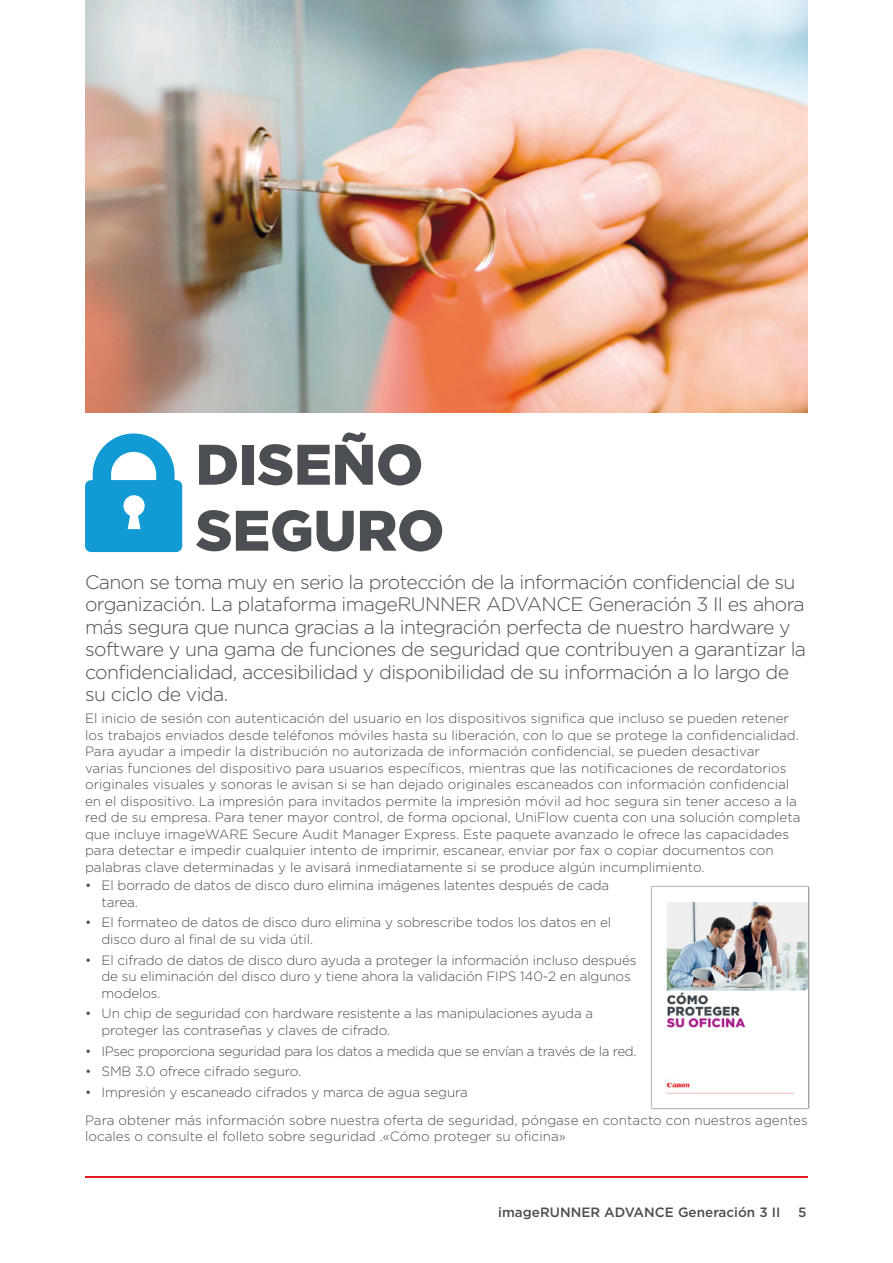
<style>
.page{position:relative;width:893px;height:1263px;background:#fff}
.page>*{position:absolute;margin:0;border:0;box-sizing:border-box;transform-origin:0 0}
.t1{font:900 57px/66px "Gotham";letter-spacing:-.005em;color:#4b4f54}
.t2{font:300 19.5px/22.5px "Gotham";letter-spacing:-.03em;color:#4b4f54}
.t3{font:300 13.5px/16.5px "Gotham";color:#4b4f54}
.t4{font:300 13.5px "Gotham";letter-spacing:-.03em;color:#4b4f54}
.t5{font:500 13.5px "Gotham";color:#4b4f54}
</style>
<div class="page">
<hr style="left:85px;top:1176px;width:723px;height:2px;background:#e11b22">
<svg style="left:85px;top:433px;width:97px;height:119px"></svg>
<img style="left:85px;top:0;width:723px;height:412px">
<svg style="left:650px;top:885px;width:160px;height:224px"></svg>
<img style="left:652px;top:887px;width:156px;height:220px">
<h1 class="t1" style="left:196px;top:430px;width:250px">DISEÑO<br>SEGURO</h1>
<p class="t2" style="left:85px;top:570px;width:723px">Canon se toma muy en serio la protección de la información confidencial de su organización. La plataforma imageRUNNER ADVANCE Generación 3 II es ahora más segura que nunca gracias a la integración perfecta de nuestro hardware y software y una gama de funciones de seguridad que contribuyen a garantizar la confidencialidad, accesibilidad y disponibilidad de su información a lo largo de su ciclo de vida.</p>
<p class="t3" style="left:85px;top:710px;width:717px">El inicio de sesión con autenticación del usuario en los dispositivos significa que incluso se pueden retener los trabajos enviados desde teléfonos móviles hasta su liberación, con lo que se protege la confidencialidad.<br>Para ayudar a impedir la distribución no autorizada de información confidencial, se pueden desactivar varias funciones del dispositivo para usuarios específicos, mientras que las notificaciones de recordatorios originales visuales y sonoras le avisan si se han dejado originales escaneados con información confidencial en el dispositivo. La impresión para invitados permite la impresión móvil ad hoc segura sin tener acceso a la red de su empresa. Para tener mayor control, de forma opcional, UniFlow cuenta con una solución completa que incluye imageWARE Secure Audit Manager Express. Este paquete avanzado le ofrece las capacidades para detectar e impedir cualquier intento de imprimir, escanear, enviar por fax o copiar documentos con palabras clave determinadas y le avisará inmediatamente si se produce algún incumplimiento.</p>
<p class="t3" style="left:102px;top:877px;width:509px;text-indent:-16px">• El borrado de datos de disco duro elimina imágenes latentes después de cada tarea.</p>
<p class="t3" style="left:102px;top:914px;width:511px;text-indent:-16px">• El formateo de datos de disco duro elimina y sobrescribe todos los datos en el disco duro al final de su vida útil.</p>
<p class="t3" style="left:102px;top:951px;width:536px;text-indent:-16px">• El cifrado de datos de disco duro ayuda a proteger la información incluso después de su eliminación del disco duro y tiene ahora la validación FIPS 140-2 en algunos modelos.</p>
<p class="t3" style="left:102px;top:1005px;width:493px;text-indent:-16px">• Un chip de seguridad con hardware resistente a las manipulaciones ayuda a proteger las contraseñas y claves de cifrado.</p>
<p class="t4" style="left:85px;top:1042px;width:553px">• IPsec proporciona seguridad para los datos a medida que se envían a través de la red.</p>
<p class="t3" style="left:85px;top:1063px;width:218px">• SMB 3.0 ofrece cifrado seguro.</p>
<p class="t3" style="left:85px;top:1083px;width:384px">• Impresión y escaneado cifrados y marca de agua segura</p>
<p class="t3" style="left:85px;top:1111px;width:724px">Para obtener más información sobre nuestra oferta de seguridad, póngase en contacto con nuestros agentes locales o consulte el folleto sobre seguridad .«Cómo proteger su oficina»</p>
<p class="t5" style="left:498px;top:1203px;width:283px">imageRUNNER ADVANCE Generación 3 II</p>
<p class="t5" style="left:798px;top:1203px;width:10px">5</p>
</div>
